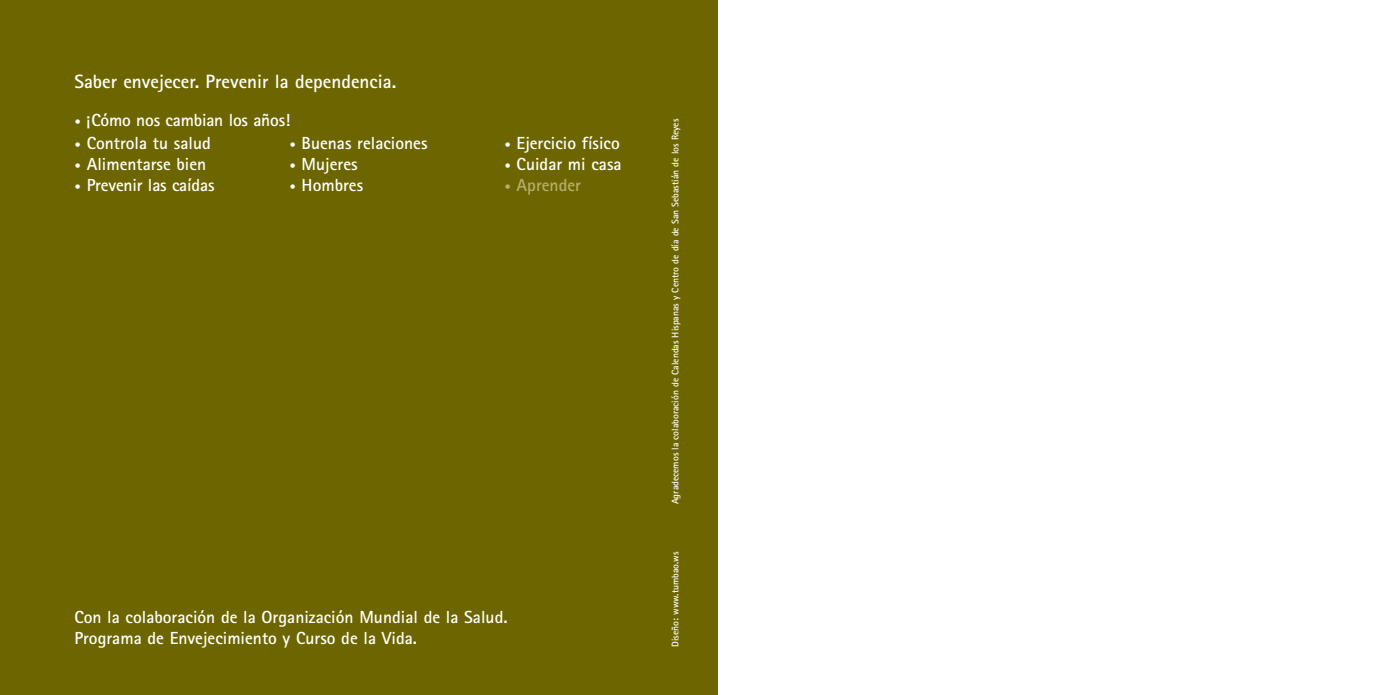
<style>
.page{position:relative;width:1389px;height:695px;background:#fff}
.page>*{position:absolute;margin:0;border:0;box-sizing:border-box;transform-origin:0 0}
.t1{font:700 19.25px "Rotis Sans Serif";color:#fff}
.t2{font:700 17.5px/21px "Rotis Sans Serif";color:#fff}
.t3{font:700 17.5px "Rotis Sans Serif";color:#b5ae6e}
.t4{font:700 9.62px "Rotis Sans Serif";color:#fff}
.s1{font-size:12.25px}
</style>
<div class="page">
<div style="left:0;top:0;width:717px;height:694px;background:#6d6600"></div>
<p class="t1" style="left:74px;top:75px;width:323px">Saber envejecer. Prevenir la dependencia.</p>
<p class="t2" style="left:74px;top:112px;width:217px"><span class="s1">•</span> ¡Cómo nos cambian los años!</p>
<p class="t2" style="left:74px;top:134px;width:138px"><span class="s1">•</span> Controla tu salud</p>
<p class="t2" style="left:74px;top:155px;width:133px"><span class="s1">•</span> Alimentarse bien</p>
<p class="t2" style="left:74px;top:176px;width:142px"><span class="s1">•</span> Prevenir las caídas</p>
<p class="t2" style="left:289px;top:134px;width:140px"><span class="s1">•</span> Buenas relaciones</p>
<p class="t2" style="left:289px;top:155px;width:70px"><span class="s1">•</span> Mujeres</p>
<p class="t2" style="left:289px;top:176px;width:75px"><span class="s1">•</span> Hombres</p>
<p class="t2" style="left:504px;top:134px;width:117px"><span class="s1">•</span> Ejercicio físico</p>
<p class="t2" style="left:504px;top:155px;width:119px"><span class="s1">•</span> Cuidar mi casa</p>
<p class="t3" style="left:504px;top:179px;width:78px"><span class="s1">•</span> Aprender</p>
<p class="t2" style="left:74px;top:608px;width:435px">Con la colaboración de la Organización Mundial de la Salud.<br>Programa de Envejecimiento y Curso de la Vida.</p>
<p class="t4" style="left:672px;top:504px;width:387px;rotate:-90deg">Agradecemos la colaboración de Calendas Hispanas y Centro de día de San Sebastián de los Reyes</p>
<p class="t4" style="left:672px;top:646px;width:97px;rotate:-90deg">Diseño: www.tumbao.ws</p>
</div>
